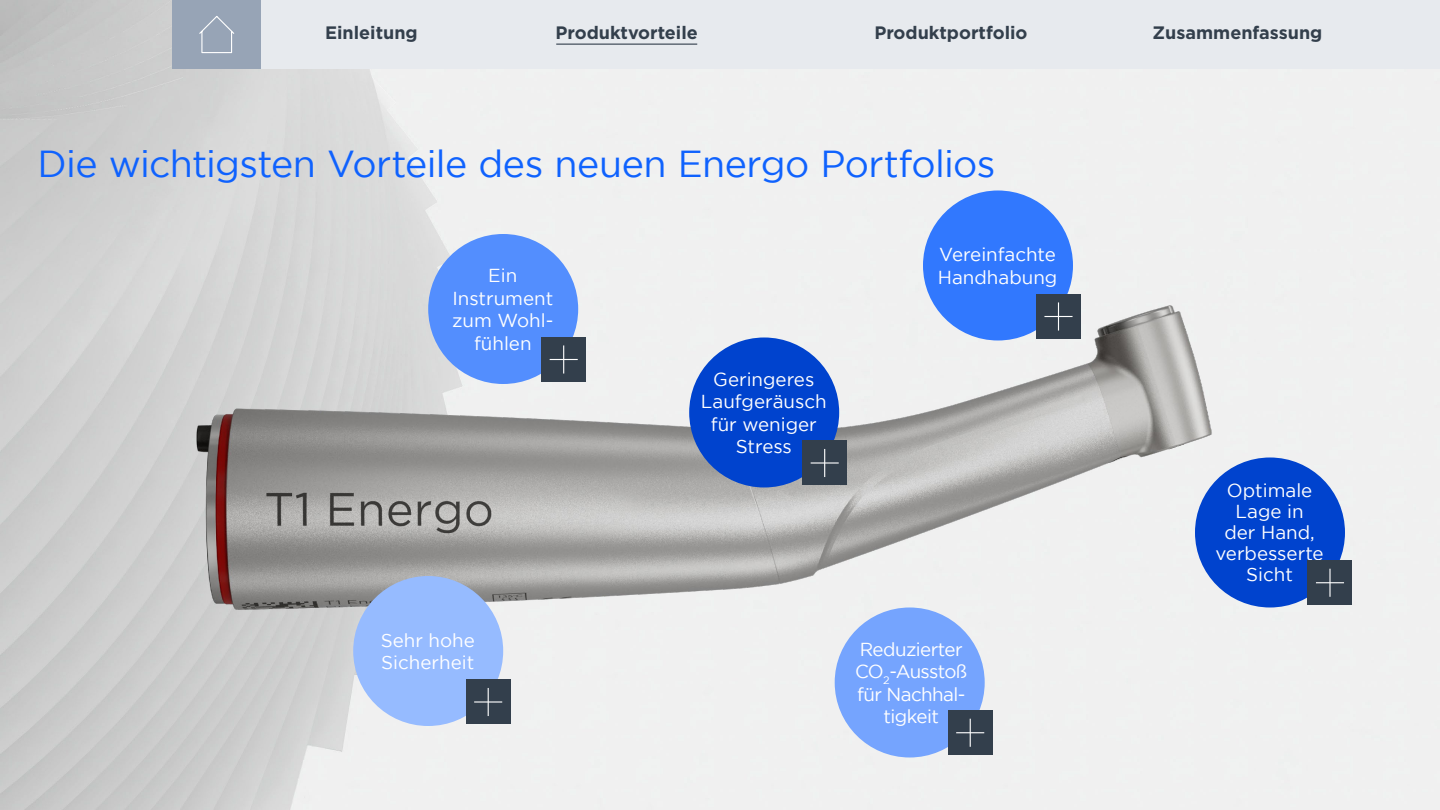
<style>
.page{position:relative;width:1440px;height:810px;background:#fff}
.page>*{position:absolute;margin:0;border:0;box-sizing:border-box;transform-origin:0 0}
.t1{font:37.5px "Gotham";letter-spacing:-.015em;color:#0f62fe}
.t2{font:18.75px/22.5px "Gotham";color:#fff;text-align:center}
.t3{font:18.75px/22.5px "Gotham";letter-spacing:-.03em;color:#fff;text-align:center}
.t4{font:700 18px "Gotham";color:#333f4c}
</style>
<div class="page">
<img style="left:0;top:0;width:1440px;height:810px">
<img style="left:172px;top:284px;width:1092px;height:526px">
<div style="left:428px;top:234px;width:150px;height:150px;background:#538efe;border-radius:50%"></div>
<div style="left:541px;top:337px;width:45px;height:45px;background:#333f4c"></div>
<svg style="left:550px;top:345px;width:28px;height:29px"></svg>
<div style="left:689px;top:338px;width:150px;height:150px;background:#0043ce;border-radius:50%"></div>
<div style="left:802px;top:440px;width:45px;height:45px;background:#333f4c"></div>
<svg style="left:824px;top:449px;width:1px;height:28px"></svg>
<hr style="left:811px;top:462px;width:28px;height:2px;background:#fff">
<div style="left:1195px;top:458px;width:150px;height:150px;background:#0043ce;border-radius:50%"></div>
<div style="left:1307px;top:560px;width:45px;height:45px;background:#333f4c"></div>
<hr style="left:1329px;top:569px;width:2px;height:28px;background:#fff">
<svg style="left:1316px;top:582px;width:28px;height:1px"></svg>
<div style="left:353px;top:576px;width:150px;height:150px;background:#96bbff;border-radius:50%"></div>
<div style="left:466px;top:680px;width:45px;height:44px;background:#333f4c"></div>
<svg style="left:488px;top:688px;width:1px;height:28px"></svg>
<hr style="left:474px;top:701px;width:28px;height:2px;background:#fff">
<div style="left:923px;top:190px;width:150px;height:150px;background:#3178fe;border-radius:50%"></div>
<div style="left:1036px;top:294px;width:45px;height:45px;background:#333f4c"></div>
<svg style="left:1044px;top:302px;width:29px;height:29px"></svg>
<div style="left:835px;top:608px;width:150px;height:150px;background:#75a4fe;border-radius:50%"></div>
<div style="left:948px;top:710px;width:45px;height:45px;background:#333f4c"></div>
<svg style="left:956px;top:719px;width:28px;height:28px"></svg>
<div style="left:261px;top:0;width:1179px;height:69px;background:#e7eaee"></div>
<div style="left:172px;top:0;width:89px;height:69px;background:#97a4b6"></div>
<svg style="left:199px;top:16px;width:36px;height:38px"></svg>
<hr style="left:556px;top:44px;width:141px;height:1px;background:#333f4c">
<p class="t4" style="left:325px;top:21px;width:94px">Einleitung</p>
<p class="t4" style="left:555px;top:21px;width:144px">Produktvorteile</p>
<p class="t4" style="left:874px;top:21px;width:155px">Produktportfolio</p>
<p class="t4" style="left:1153px;top:21px;width:171px">Zusammenfassung</p>
<h1 class="t1" style="left:37px;top:143px;width:959px">Die wichtigsten Vorteile des neuen Energo Portfolios</h1>
<p class="t2" style="left:452px;top:264px;width:103px">Ein<br>Instrument zum Wohl&shy;fühlen</p>
<p class="t2" style="left:381px;top:628px;width:96px;text-align:left">Sehr hohe<br>Sicherheit</p>
<p class="t2" style="left:701px;top:367px;width:127px">Geringeres<br>Laufgeräusch für weniger<br>Stress</p>
<p class="t2" style="left:938px;top:243px;width:121px;text-align:left">Vereinfachte<br>Handhabung</p>
<p class="t3" style="left:855px;top:637px;width:114px">Reduzierter<br>CO<sub>2</sub>-Ausstoß für Nachhal&shy;tigkeit</p>
<p class="t2" style="left:1215px;top:480px;width:110px;line-height:21px">Optimale<br>Lage in<br>der Hand, verbesserte<br>Sicht</p>
</div>
